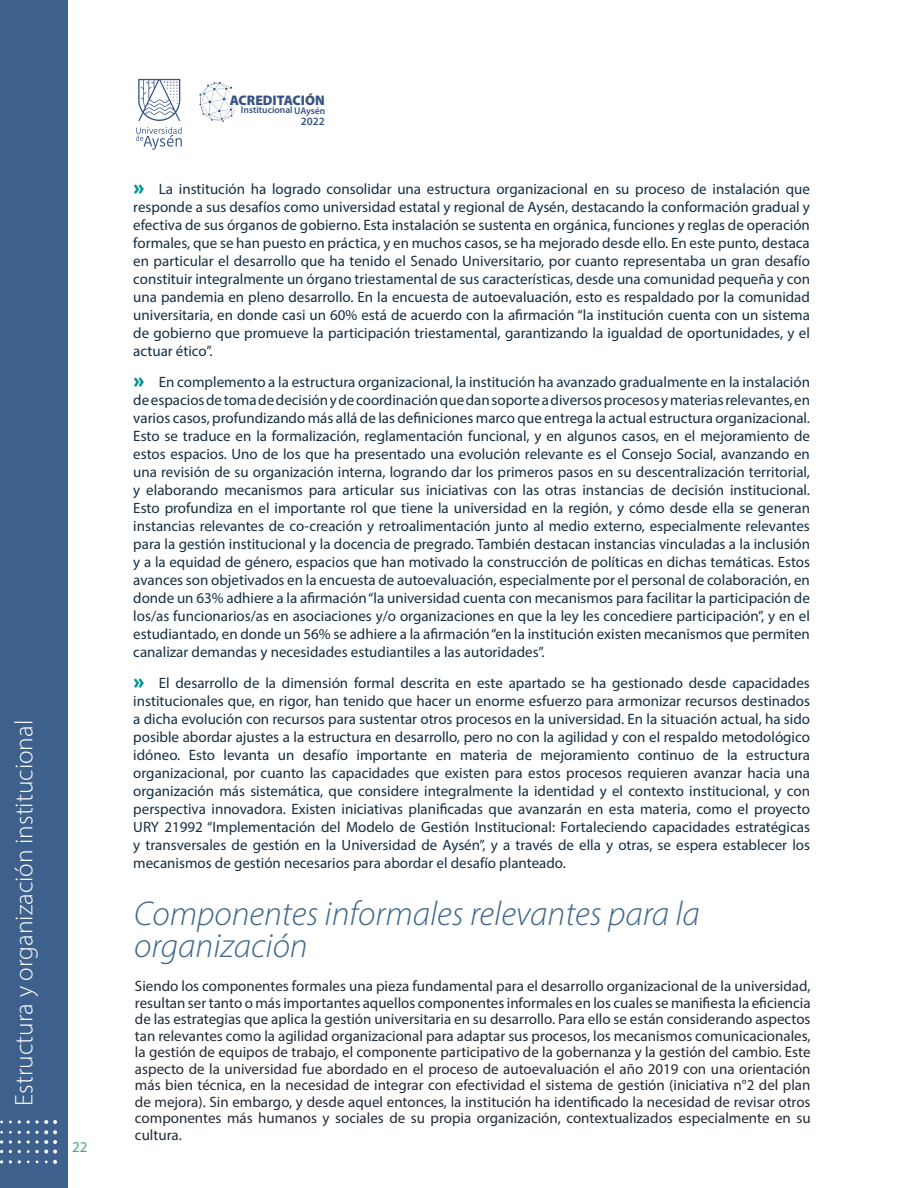
<style>
.page{position:relative;width:918px;height:1188px;background:#fff}
.page>*{position:absolute;margin:0;border:0;box-sizing:border-box;transform-origin:0 0}
.t1{font:italic 300 34.5px/31.5px "Myriad Pro";color:#3f688c}
.t2{font:300 25.5px "Myriad Pro";color:#fff}
.t3{font:15px/18px "Myriad Pro";color:#162e41;text-align:justify}
.t4{font:15px/16.5px "Myriad Pro";color:#222a35;text-align:justify}
.t5{font:15px "Myriad Pro";color:#41a689}
.t6{font:900 13.95px "Myriad Pro";color:#375385}
.t7{font:600 11.25px "Myriad Pro";color:#375385}
.t8{font:600 9.6px "Myriad Pro";color:#375385}
.s1{font-family:"Futura PT";font-weight:800;font-size:21px;color:#009193}
</style>
<div class="page">
<div style="left:0;top:0;width:68px;height:1188px;background:#3e608c"></div>
<svg style="left:136px;top:79px;width:46px;height:71px"></svg>
<svg style="left:199px;top:82px;width:36px;height:40px"></svg>
<svg style="left:18px;top:1120px;width:3px;height:4px"></svg>
<svg style="left:27px;top:1120px;width:30px;height:4px"></svg>
<svg style="left:27px;top:1130px;width:30px;height:4px"></svg>
<svg style="left:18px;top:1140px;width:3px;height:4px"></svg>
<svg style="left:18px;top:1160px;width:3px;height:4px"></svg>
<svg style="left:0;top:1160px;width:3px;height:4px"></svg>
<svg style="left:0;top:1140px;width:3px;height:4px"></svg>
<svg style="left:9px;top:1140px;width:3px;height:4px"></svg>
<svg style="left:45px;top:1160px;width:12px;height:4px"></svg>
<svg style="left:27px;top:1140px;width:30px;height:14px"></svg>
<h2 class="t2" style="left:9px;top:1106px;width:387px;rotate:-90deg">Estructura y organización institucional</h2>
<p class="t5" style="left:72px;top:1138px;width:17px">22</p>
<p class="t6" style="left:230px;top:91px;width:96px">ACREDITACIÓN</p>
<p class="t8" style="left:241px;top:104px;width:86px">Institucional UAysén</p>
<p class="t7" style="left:301px;top:114px;width:25px">2022</p>
<p class="t3" style="left:133px;top:180px;width:678px"><span class="s1">»</span> La institución ha logrado consolidar una estructura organizacional en su proceso de instalación que responde a sus desafíos como universidad estatal y regional de Aysén, destacando la conformación gradual y efectiva de sus órganos de gobierno. Esta instalación se sustenta en orgánica, funciones y reglas de operación formales, que se han puesto en práctica, y en muchos casos, se ha mejorado desde ello. En este punto, destaca en particular el desarrollo que ha tenido el Senado Universitario, por cuanto representaba un gran desafío constituir integralmente un órgano triestamental de sus características, desde una comunidad pequeña y con una pandemia en pleno desarrollo. En la encuesta de autoevaluación, esto es respaldado por la comunidad universitaria, en donde casi un 60% está de acuerdo con la afirmación “la institución cuenta con un sistema de gobierno que promueve la participación triestamental, garantizando la igualdad de oportunidades, y el actuar ético”.</p>
<p class="t3" style="left:133px;top:373px;width:678px"><span class="s1">»</span> En complemento a la estructura organizacional, la institución ha avanzado gradualmente en la instalación de espacios de toma de decisión y de coordinación que dan soporte a diversos procesos y materias relevantes, en varios casos, profundizando más allá de las definiciones marco que entrega la actual estructura organizacional.<br>Esto se traduce en la formalización, reglamentación funcional, y en algunos casos, en el mejoramiento de estos espacios. Uno de los que ha presentado una evolución relevante es el Consejo Social, avanzando en una revisión de su organización interna, logrando dar los primeros pasos en su descentralización territorial, y elaborando mecanismos para articular sus iniciativas con las otras instancias de decisión institucional.<br>Esto profundiza en el importante rol que tiene la universidad en la región, y cómo desde ella se generan instancias relevantes de co-creación y retroalimentación junto al medio externo, especialmente relevantes para la gestión institucional y la docencia de pregrado. También destacan instancias vinculadas a la inclusión y a la equidad de género, espacios que han motivado la construcción de políticas en dichas temáticas. Estos avances son objetivados en la encuesta de autoevaluación, especialmente por el personal de colaboración, en donde un 63% adhiere a la afirmación “la universidad cuenta con mecanismos para facilitar la participación de los/as funcionarios/as en asociaciones y/o organizaciones en que la ley les concediere participación”, y en el estudiantado, en donde un 56% se adhiere a la afirmación “en la institución existen mecanismos que permiten canalizar demandas y necesidades estudiantiles a las autoridades”.</p>
<p class="t3" style="left:133px;top:673px;width:678px"><span class="s1">»</span> El desarrollo de la dimensión formal descrita en este apartado se ha gestionado desde capacidades institucionales que, en rigor, han tenido que hacer un enorme esfuerzo para armonizar recursos destinados a dicha evolución con recursos para sustentar otros procesos en la universidad. En la situación actual, ha sido posible abordar ajustes a la estructura en desarrollo, pero no con la agilidad y con el respaldo metodológico idóneo. Esto levanta un desafío importante en materia de mejoramiento continuo de la estructura organizacional, por cuanto las capacidades que existen para estos procesos requieren avanzar hacia una organización más sistemática, que considere integralmente la identidad y el contexto institucional, y con perspectiva innovadora. Existen iniciativas planificadas que avanzarán en esta materia, como el proyecto URY 21992 “Implementación del Modelo de Gestión Institucional: Fortaleciendo capacidades estratégicas y transversales de gestión en la Universidad de Aysén”, y a través de ella y otras, se espera establecer los mecanismos de gestión necesarios para abordar el desafío planteado.</p>
<h1 class="t1" style="left:134px;top:898px;width:567px">Componentes informales relevantes para la organización</h1>
<p class="t4" style="left:135px;top:978px;width:677px">Siendo los componentes formales una pieza fundamental para el desarrollo organizacional de la universidad, resultan ser tanto o más importantes aquellos componentes informales en los cuales se manifiesta la eficiencia de las estrategias que aplica la gestión universitaria en su desarrollo. Para ello se están considerando aspectos tan relevantes como la agilidad organizacional para adaptar sus procesos, los mecanismos comunicacionales, la gestión de equipos de trabajo, el componente participativo de la gobernanza y la gestión del cambio. Este aspecto de la universidad fue abordado en el proceso de autoevaluación el año 2019 con una orientación más bien técnica, en la necesidad de integrar con efectividad el sistema de gestión (iniciativa n°2 del plan de mejora). Sin embargo, y desde aquel entonces, la institución ha identificado la necesidad de revisar otros componentes más humanos y sociales de su propia organización, contextualizados especialmente en su cultura.</p>
</div>
